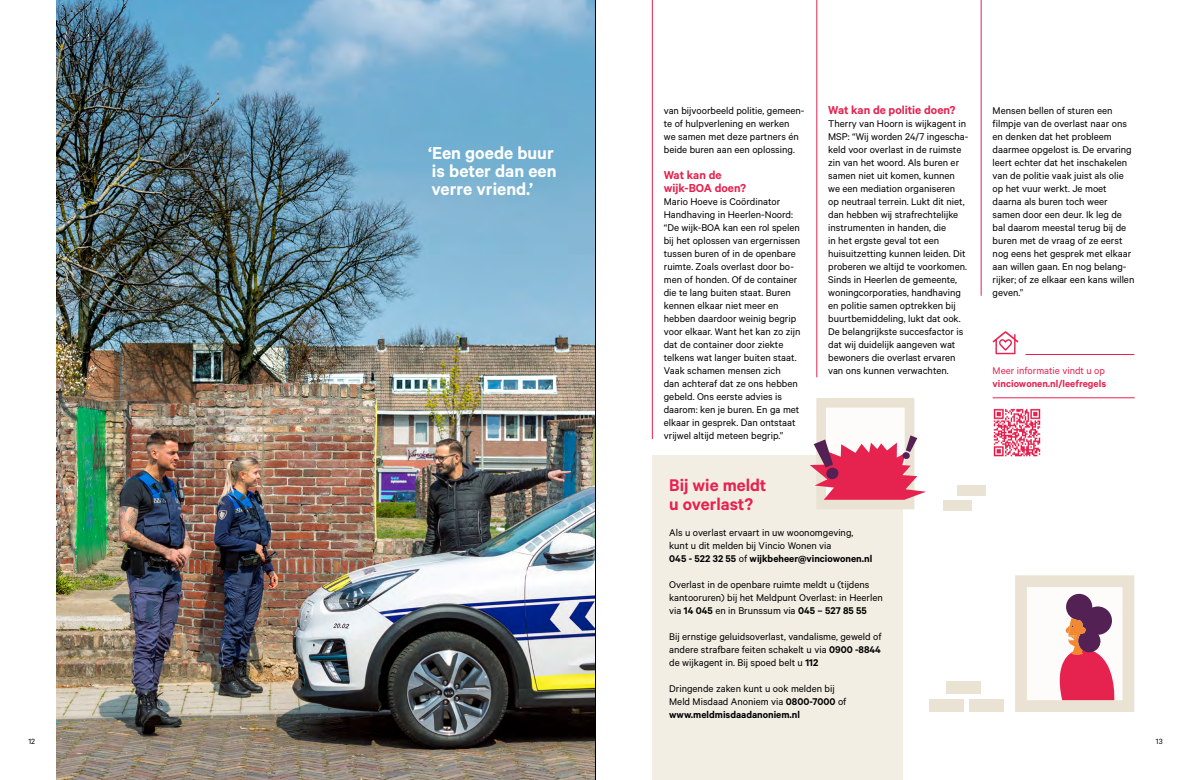
<style>
.page{position:relative;width:1191px;height:780px;background:#fff}
.page>*{position:absolute;margin:0;border:0;box-sizing:border-box;transform-origin:0 0}
.t1{font:600 19.5px/17.9px "Calibre";color:#fff}
.t2{font:600 19px/19.5px "Calibre";color:#e6224f}
.t3{font:600 13px/13px "Calibre";color:#e6224f}
.t4{font:11px/13px "Calibre";color:#000}
.t5{font:600 11px "Calibre";color:#e6224f}
.t6{font:11px "Calibre";color:#e6224f}
.t7{font:8.5px "Calibre";color:#000}
.s1{font-weight:600}
</style>
<div class="page">
<img style="left:57px;top:0;width:538px;height:780px">
<div style="left:652px;top:455px;width:250px;height:325px;background:#f3eee4"></div>
<hr style="left:652px;top:0;width:1px;height:439px;background:#e6224f">
<hr style="left:816px;top:0;width:1px;height:377px;background:#e6224f">
<hr style="left:981px;top:0;width:1px;height:296px;background:#e6224f">
<svg style="left:810px;top:398px;width:116px;height:111px"></svg>
<div style="left:957px;top:485px;width:28px;height:10px;background:#eae2d2"></div>
<div style="left:943px;top:500px;width:28px;height:10px;background:#eae2d2"></div>
<svg style="left:1015px;top:575px;width:119px;height:137px"></svg>
<div style="left:946px;top:680px;width:34px;height:13px;background:#eae2d2"></div>
<div style="left:929px;top:699px;width:34px;height:13px;background:#eae2d2"></div>
<div style="left:969px;top:699px;width:34px;height:13px;background:#eae2d2"></div>
<img style="left:993px;top:408px;width:48px;height:49px">
<hr style="left:992px;top:397px;width:142px;height:1px;background:#e6224f">
<hr style="left:1025px;top:354px;width:109px;height:1px;background:#e6224f">
<svg style="left:992px;top:331px;width:26px;height:23px"></svg>
<hr style="left:595px;top:0;width:1px;height:780px;background:#000">
<h1 class="t1" style="left:428px;top:143px;width:130px">‘Een goede buur is beter dan een verre vriend.’</h1>
<p class="t4" style="left:664px;top:103px;width:142px">van bijvoorbeeld politie, gemeen&shy;te of hulpverlening en werken<br>we samen met deze partners én beide buren aan een oplossing.</p>
<p class="t3" style="left:664px;top:168px;width:84px">Wat kan de wijk-BOA doen?</p>
<p class="t4" style="left:664px;top:194px;width:138px">Mario Hoeve is Coördinator<br>Handhaving in Heerlen-Noord: “De wijk-BOA kan een rol spelen bij het oplossen van ergernissen tussen buren of in de openbare ruimte. Zoals overlast door bo&shy;men of honden. Of de container die te lang buiten staat. Buren kennen elkaar niet meer en hebben daardoor weinig begrip voor elkaar. Want het kan zo zijn dat de container door ziekte telkens wat langer buiten staat.<br>Vaak schamen mensen zich<br>dan achteraf dat ze ons hebben gebeld. Ons eerste advies is daarom: ken je buren. En ga met elkaar in gesprek. Dan ontstaat vrijwel altijd meteen begrip.”</p>
<p class="t3" style="left:828px;top:103px;width:129px">Wat kan de politie doen?</p>
<p class="t4" style="left:828px;top:116px;width:142px">Therry van Hoorn is wijkagent in<br>MSP: “Wij worden 24/7 ingescha&shy;keld voor overlast in de ruimste zin van het woord. Als buren er samen niet uit komen, kunnen we een mediation organiseren op neutraal terrein. Lukt dit niet, dan hebben wij strafrechtelijke instrumenten in handen, die<br>in het ergste geval tot een huisuitzetting kunnen leiden. Dit proberen we altijd te voorkomen.<br>Sinds in Heerlen de gemeente, woningcorporaties, handhaving en politie samen optrekken bij buurtbemiddeling, lukt dat ook.<br>De belangrijkste succesfactor is dat wij duidelijk aangeven wat bewoners die overlast ervaren van ons kunnen verwachten.</p>
<h2 class="t2" style="left:669px;top:474px;width:99px">Bij wie meldt u overlast?</h2>
<p class="t4" style="left:669px;top:526px;width:204px">Als u overlast ervaart in uw woonomgeving, kunt u dit melden bij Vincio Wonen via<br><span class="s1">045 - 522 32 55</span> of <span class="s1">wijkbeheer@vinciowonen.nl</span></p>
<p class="t4" style="left:669px;top:578px;width:215px">Overlast in de openbare ruimte meldt u (tijdens kantooruren) bij het Meldpunt Overlast: in Heerlen via <span class="s1">14 045</span> en in Brunssum via <span class="s1">045 – 527 85 55</span></p>
<p class="t4" style="left:669px;top:630px;width:214px;text-align:justify">Bij ernstige geluidsoverlast, vandalisme, geweld of andere strafbare feiten schakelt u via <span class="s1">0900 -8844 </span>de wijkagent in. Bij spoed belt u <span class="s1">112</span></p>
<p class="t4" style="left:669px;top:682px;width:179px">Dringende zaken kunt u ook melden bij<br>Meld Misdaad Anoniem via <span class="s1">0800-7000</span> of <span class="s1">www.meldmisdaadanoniem.nl</span></p>
<p class="t4" style="left:992px;top:103px;width:143px">Mensen bellen of sturen een filmpje van de overlast naar ons en denken dat het probleem daarmee opgelost is. De ervaring leert echter dat het inschakelen van de politie vaak juist als olie op het vuur werkt. Je moet daarna als buren toch weer samen door een deur. Ik leg de bal daarom meestal terug bij de buren met de vraag of ze eerst nog eens het gesprek met elkaar aan willen gaan. En nog belang&shy;rijker; of ze elkaar een kans willen geven.”</p>
<p class="t6" style="left:992px;top:364px;width:114px">Meer informatie vindt u op</p>
<p class="t5" style="left:992px;top:377px;width:115px">vinciowonen.nl/leefregels</p>
<p class="t7" style="left:28px;top:736px;width:8px">12</p>
<p class="t7" style="left:1155px;top:736px;width:8px">13</p>
</div>
